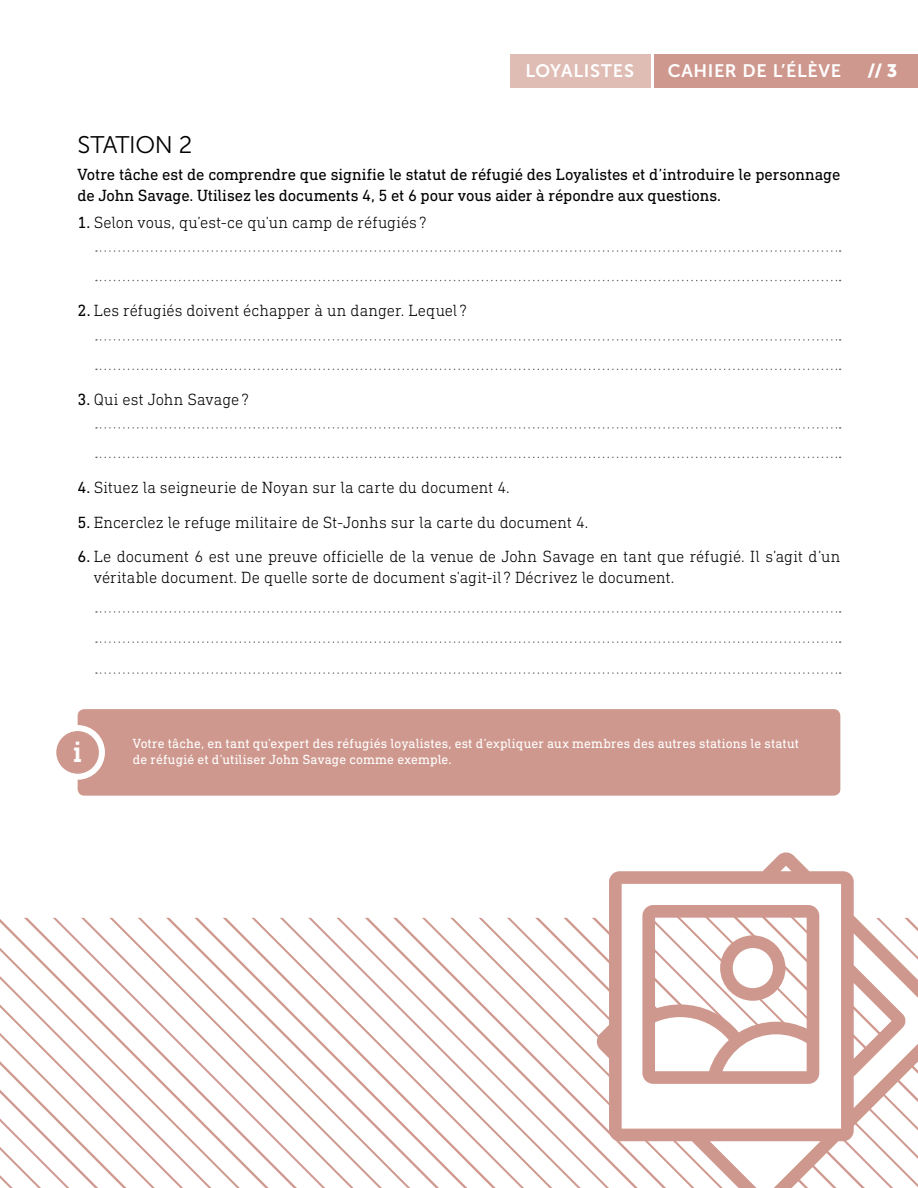
<style>
.page{position:relative;width:918px;height:1188px;background:#fff}
.page>*{position:absolute;margin:0;border:0;box-sizing:border-box;transform-origin:0 0}
.t1{font:500 30px "DIN Next Slab Pro";color:#fff}
.t2{font:24px "Museo Sans 300";letter-spacing:-.015em;color:#000}
.t3{font:18px "Museo Sans 700";letter-spacing:.035em;color:#fff}
.t4{font:18px "Museo Sans 900";color:#fff}
.t5{font:300 16.5px/21px "DIN Next Slab Pro";color:#000}
.t6{font:16.5px/21px "DIN Next Slab Pro";letter-spacing:-.01em;color:#000}
.t7{font:13.5px "DIN Next Slab Pro";letter-spacing:.01em;color:#fff}
.s1{font-weight:400}
</style>
<div class="page">
<div style="left:654px;top:54px;width:264px;height:34px;background:#cf988e"></div>
<div style="left:510px;top:54px;width:141px;height:34px;background:#dfbcb4"></div>
<svg style="left:96px;top:250px;width:745px;height:2px"></svg>
<svg style="left:96px;top:339px;width:745px;height:2px"></svg>
<svg style="left:96px;top:427px;width:745px;height:2px"></svg>
<svg style="left:96px;top:611px;width:745px;height:2px"></svg>
<div style="left:75px;top:706px;width:768px;height:93px;background:#cf988e;border-radius:10px"></div>
<div style="left:72px;top:703px;width:774px;height:99px;border:6px solid #fff;border-radius:10px"></div>
<div style="left:53px;top:728px;width:49px;height:49px;background:#cf988e;border-radius:50%"></div>
<div style="left:50px;top:725px;width:55px;height:55px;border:6px solid #fff;border-radius:50%"></div>
<svg style="left:96px;top:641px;width:745px;height:2px"></svg>
<svg style="left:96px;top:280px;width:745px;height:1px"></svg>
<svg style="left:96px;top:369px;width:745px;height:1px"></svg>
<svg style="left:96px;top:457px;width:745px;height:1px"></svg>
<svg style="left:96px;top:672px;width:745px;height:2px"></svg>
<img style="left:0;top:917px;width:596px;height:271px">
<svg style="left:596px;top:852px;width:322px;height:336px"></svg>
<p class="t3" style="left:525px;top:61px;width:110px">LOYALISTES</p>
<p class="t3" style="left:668px;top:61px;width:175px">CAHIER DE L’ÉLÈVE</p>
<p class="t4" style="left:867px;top:61px;width:31px">// 3</p>
<h2 class="t2" style="left:78px;top:131px;width:116px">STATION 2</h2>
<p class="t6" style="left:78px;top:164px;width:764px">Votre tâche est de comprendre que signifie le statut de réfugié des Loyalistes et d’introduire le personnage de John Savage. Utilisez les documents 4, 5 et 6 pour vous aider à répondre aux questions.</p>
<p class="t5" style="left:78px;top:211px;width:350px"><span class="s1">1.</span> Selon vous, qu’est‑ce qu’un camp de réfugiés ?</p>
<p class="t5" style="left:78px;top:300px;width:391px"><span class="s1">2.</span> Les réfugiés doivent échapper à un danger. Lequel ?</p>
<p class="t5" style="left:78px;top:388px;width:173px"><span class="s1">3.</span> Qui est John Savage ?</p>
<p class="t5" style="left:78px;top:477px;width:434px"><span class="s1">4.</span> Situez la seigneurie de Noyan sur la carte du document 4.</p>
<p class="t5" style="left:78px;top:511px;width:512px"><span class="s1">5.</span> Encerclez le refuge militaire de St‑Jonhs sur la carte du document 4.</p>
<p class="t5" style="left:94px;top:546px;width:748px;text-indent:-16px"><span class="s1">6.</span> Le document 6 est une preuve officielle de la venue de John Savage en tant que réfugié. Il s’agit d’un véritable document. De quelle sorte de document s’agit‑il ? Décrivez le document.</p>
<h1 class="t1" style="left:73px;top:735px;width:10px">i</h1>
<p class="t7" style="left:133px;top:735px;width:668px">Votre tâche, en tant qu’expert des réfugiés loyalistes, est d’expliquer aux membres des autres stations le statut</p>
<p class="t7" style="left:133px;top:752px;width:320px">de réfugié et d’utiliser John Savage comme exemple.</p>
</div>
